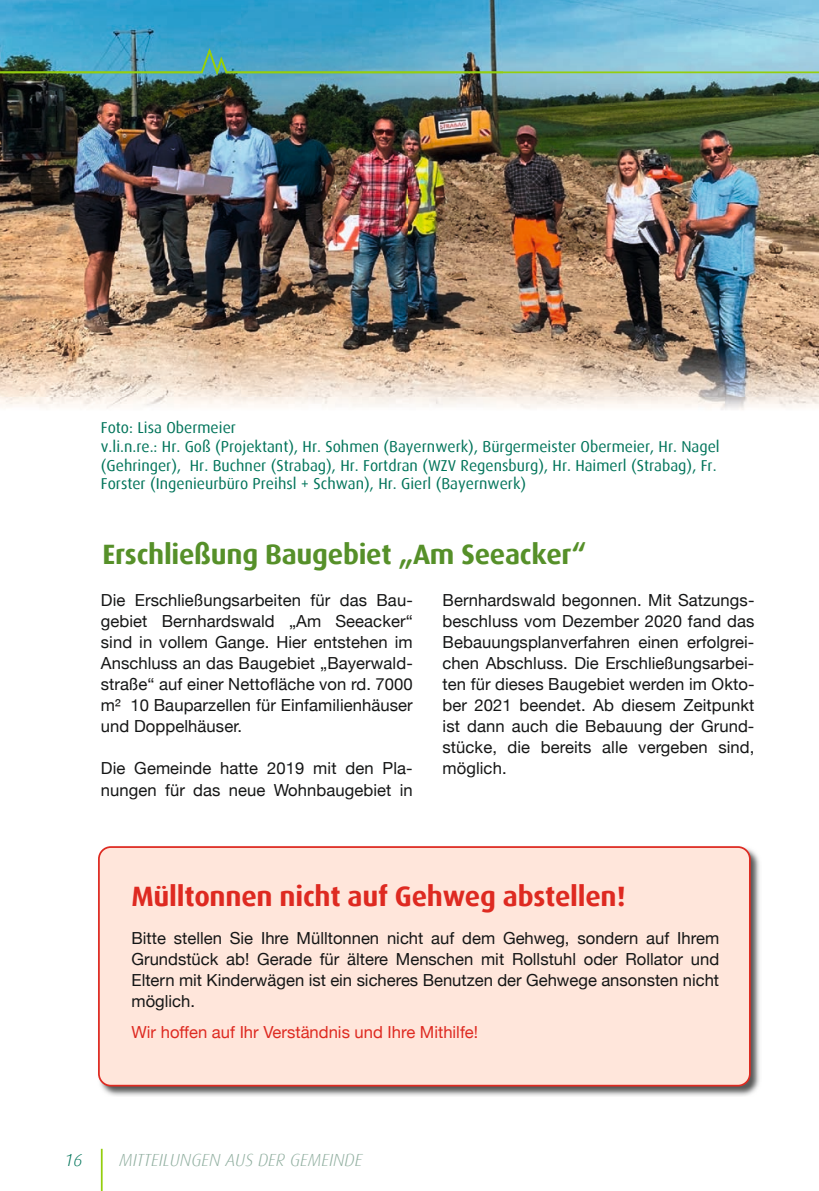
<style>
.page{position:relative;width:819px;height:1191px;background:#fff}
.page>*{position:absolute;margin:0;border:0;box-sizing:border-box;transform-origin:0 0}
.t1{font:700 28px "Dax";letter-spacing:-.01em;color:#de2a21}
.t2{font:700 28px "Dax";letter-spacing:-.01em;color:#569029}
.t3{font:italic 300 17.5px "Dax";color:#91afa0}
.t4{font:italic 300 17.5px "Dax";color:#00745a}
.t5{font:16.62px/21px "Helvetica Neue";letter-spacing:.005em;color:#151616;text-align:justify}
.t6{font:16.62px "Helvetica Neue";color:#de2a21}
.t7{font:15.75px/18.9px "Dax";color:#00745a}
</style>
<div class="page">
<img style="left:0;top:0;width:819px;height:410px">
<hr style="left:101px;top:1148px;width:2px;height:43px;background:#94ce0e">
<svg style="left:0;top:46px;width:819px;height:32px"></svg>
<img style="left:98px;top:846px;width:662px;height:250px">
<div style="left:99px;top:847px;width:650px;height:238px;background:#ffe6db;border-radius:12px"></div>
<div style="left:98px;top:846px;width:652px;height:240px;border:2px solid #de2a21;border-radius:12px"></div>
<p class="t7" style="left:101px;top:418px;width:620px">Foto: Lisa Obermeier<br>v.li.n.re.: Hr. Goß (Projektant), Hr. Sohmen (Bayernwerk), Bürgermeister Obermeier, Hr. Nagel (Gehringer), Hr. Buchner (Strabag), Hr. Fortdran (WZV Regensburg), Hr. Haimerl (Strabag), Fr.<br>Forster (Ingenieurbüro Preihsl + Schwan), Hr. Gierl (Bayernwerk)</p>
<h1 class="t2" style="left:103px;top:539px;width:485px">Erschließung Baugebiet „Am Seeacker“</h1>
<p class="t5" style="left:101px;top:591px;width:313px">Die Erschließungsarbeiten für das Bau&shy;gebiet Bernhardswald „Am Seeacker“ sind in vollem Gange. Hier entstehen im Anschluss an das Baugebiet „Bayerwald&shy;straße“ auf einer Nettofläche von rd. 7000 m² 10 Bauparzellen für Einfamilienhäuser und Doppelhäuser.</p>
<p class="t5" style="left:101px;top:759px;width:313px">Die Gemeinde hatte 2019 mit den Pla&shy;nungen für das neue Wohnbaugebiet in</p>
<p class="t5" style="left:442px;top:591px;width:313px">Bernhardswald begonnen. Mit Satzungs&shy;beschluss vom Dezember 2020 fand das Bebauungsplanverfahren einen erfolgrei&shy;chen Abschluss. Die Erschließungsarbei&shy;ten für dieses Baugebiet werden im Okto&shy;ber 2021 beendet. Ab diesem Zeitpunkt ist dann auch die Bebauung der Grund&shy;stücke, die bereits alle vergeben sind, möglich.</p>
<h1 class="t1" style="left:131px;top:880px;width:495px">Mülltonnen nicht auf Gehweg abstellen!</h1>
<p class="t5" style="left:131px;top:928px;width:589px">Bitte stellen Sie Ihre Mülltonnen nicht auf dem Gehweg, sondern auf Ihrem Grundstück ab! Gerade für ältere Menschen mit Rollstuhl oder Rollator und Eltern mit Kinderwägen ist ein sicheres Benutzen der Gehwege ansonsten nicht möglich.</p>
<p class="t6" style="left:131px;top:1020px;width:348px">Wir hoffen auf Ihr Verständnis und Ihre Mithilfe!</p>
<p class="t4" style="left:64px;top:1150px;width:19px">16</p>
<p class="t3" style="left:119px;top:1150px;width:245px">MITTEILUNGEN AUS DER GEMEINDE</p>
</div>
